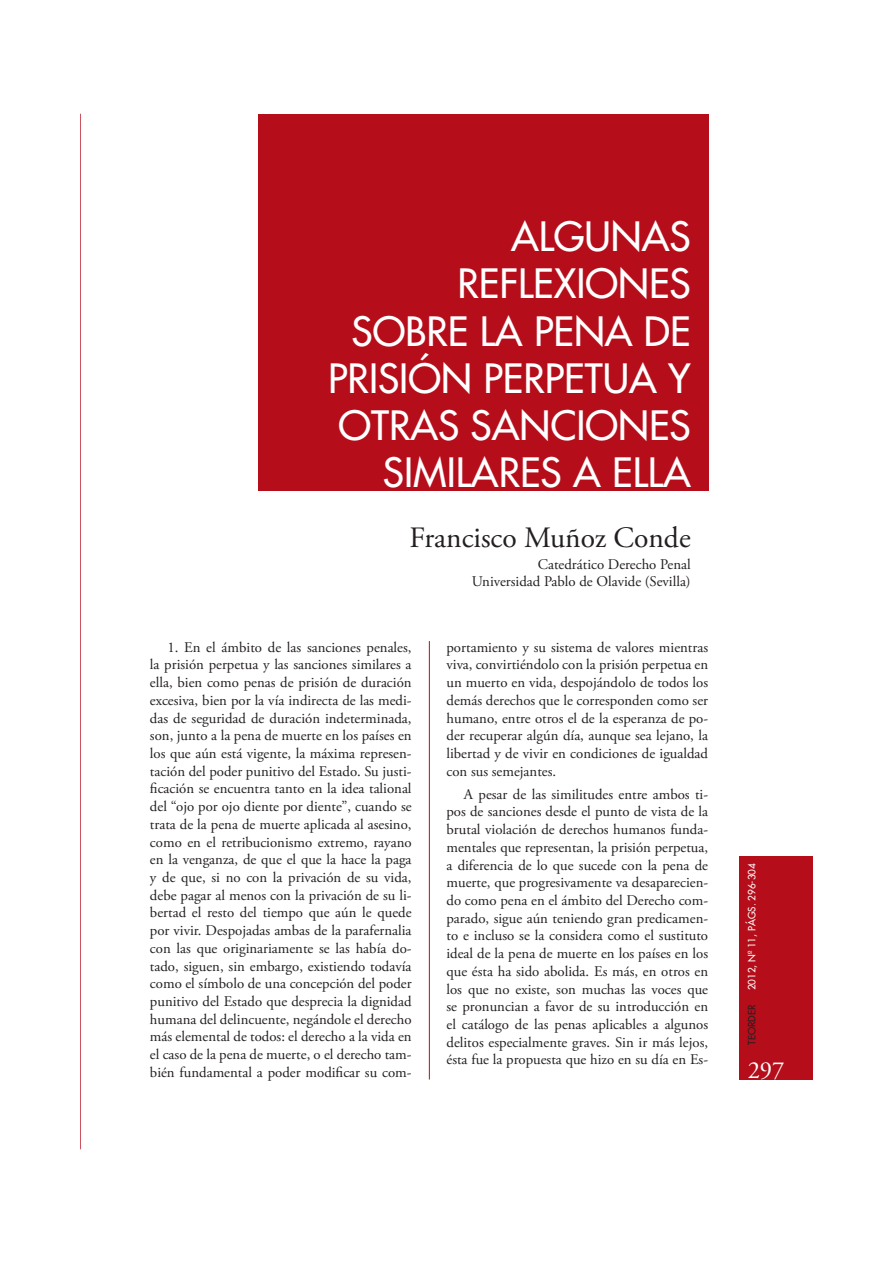
<style>
.page{position:relative;width:893px;height:1263px;background:#fff}
.page>*{position:absolute;margin:0;border:0;box-sizing:border-box;transform-origin:0 0}
.t1{font:39.3px/47.2px "Futura";color:#fff;text-align:right}
.t2{font:29.55px "Adobe Garamond Pro";color:#231f20}
.t3{font:24.6px "Adobe Garamond Pro";color:#fff}
.t4{font:14.7px/17.7px "Adobe Garamond Pro";color:#231f20;text-align:justify}
.t5{font:9.9px "Futura";color:#fff}
.t6{font:9.9px "Futura";color:#231f20}
</style>
<div class="page">
<div style="left:739px;top:856px;width:73px;height:224px;background:#b50e1a"></div>
<div style="left:258px;top:114px;width:450px;height:376px;background:#b50e1a"></div>
<hr style="left:429px;top:641px;width:1px;height:439px;background:#b50e1a">
<h1 class="t1" style="left:328px;top:216px;width:364px">ALGUNAS<br>REFLEXIONES<br>SOBRE LA PENA DE<br>PRISIÓN PERPETUA Y<br>OTRAS SANCIONES<br>SIMILARES A ELLA</h1>
<h2 class="t2" style="left:409px;top:526px;width:282px">Francisco Muñoz Conde</h2>
<p class="t4" style="left:471px;top:556px;width:220px;text-align:right">Catedrático Derecho Penal<br>Universidad Pablo de Olavide (Sevilla)</p>
<p class="t4" style="left:150px;top:639px;width:263px;text-indent:17px">1. En el ámbito de las sanciones penales, la prisión perpetua y las sanciones similares a ella, bien como penas de prisión de duración excesiva, bien por la vía indirecta de las medi&shy;das de seguridad de duración indeterminada, son, junto a la pena de muerte en los países en los que aún está vigente, la máxima represen&shy;tación del poder punitivo del Estado. Su justi&shy;ficación se encuentra tanto en la idea talional del “ojo por ojo diente por diente”, cuando se trata de la pena de muerte aplicada al asesino, como en el retribucionismo extremo, rayano en la venganza, de que el que la hace la paga y de que, si no con la privación de su vida, debe pagar al menos con la privación de su li&shy;bertad el resto del tiempo que aún le quede por vivir. Despojadas ambas de la parafernalia con las que originariamente se las había do&shy;tado, siguen, sin embargo, existiendo todavía como el símbolo de una concepción del poder punitivo del Estado que desprecia la dignidad humana del delincuente, negándole el derecho más elemental de todos: el derecho a la vida en el caso de la pena de muerte, o el derecho tam&shy;bién fundamental a poder modificar su com-</p>
<p class="t4" style="left:446px;top:639px;width:263px">portamiento y su sistema de valores mientras viva, convirtiéndolo con la prisión perpetua en un muerto en vida, despojándolo de todos los demás derechos que le corresponden como ser humano, entre otros el de la esperanza de po&shy;der recuperar algún día, aunque sea lejano, la libertad y de vivir en condiciones de igualdad con sus semejantes.</p>
<p class="t4" style="left:446px;top:786px;width:263px;text-indent:17px">A pesar de las similitudes entre ambos ti&shy;pos de sanciones desde el punto de vista de la brutal violación de derechos humanos funda&shy;mentales que representan, la prisión perpetua, a diferencia de lo que sucede con la pena de muerte, que progresivamente va desaparecien&shy;do como pena en el ámbito del Derecho com&shy;parado, sigue aún teniendo gran predicamen&shy;to e incluso se la considera como el sustituto ideal de la pena de muerte en los países en los que ésta ha sido abolida. Es más, en otros en los que no existe, son muchas las voces que se pronuncian a favor de su introducción en el catálogo de las penas aplicables a algunos delitos especialmente graves. Sin ir más lejos, ésta fue la propuesta que hizo en su día en Es-</p>
<p class="t5" style="left:746px;top:990px;width:129px;rotate:-90deg">2012, Nº 11, PÁGS. 296-304</p>
<p class="t6" style="left:746px;top:1045px;width:42px;rotate:-90deg">TEORDER</p>
<h3 class="t3" style="left:747px;top:1060px;width:38px">297</h3>
</div>
